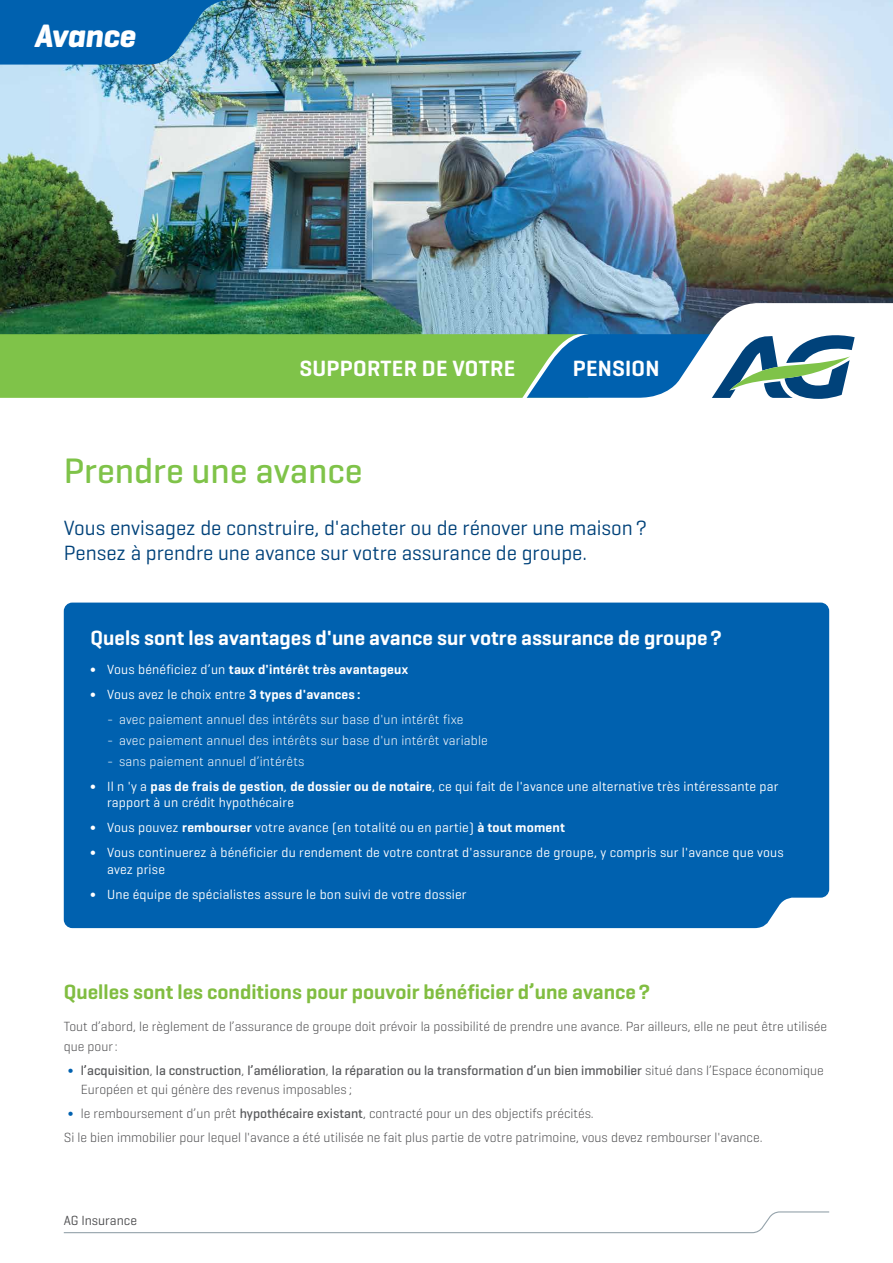
<style>
.page{position:relative;width:893px;height:1263px;background:#fff}
.page>*{position:absolute;margin:0;border:0;box-sizing:border-box;transform-origin:0 0}
.t1{font:500 36px "Geogrotesque";color:#7fc349}
.t2{font:italic 700 33px "Geogrotesque";letter-spacing:-.01em;color:#fff}
.t3{font:600 22.5px "Geogrotesque";letter-spacing:.01em;color:#fff}
.t4{font:21px/25.2px "Geogrotesque";color:#00427a}
.t5{font:600 21px "Geogrotesque";color:#fff}
.t6{font:600 21px "Geogrotesque";color:#81bd41}
.t7{font:13.5px/25px "Geogrotesque";letter-spacing:.015em;color:#fff}
.t8{font:300 13.5px/19.5px "Geogrotesque";color:#4d4d4f}
.t9{font:500 13.5px/19.5px "Geogrotesque";color:#58595b}
.t10{font:300 13.5px "Geogrotesque";letter-spacing:.015em;color:#fff}
.t11{font:600 13.5px/25px "Geogrotesque";letter-spacing:.015em;color:#fff}
.t12{font:13.5px "Geogrotesque";color:#4d4d4f}
.s1{font-weight:400}
.s2{font-weight:300}
.s3{font-weight:600}
.s4{font-weight:300;color:#0061af}
.s5{font-weight:300;color:#4d4d4f}
.s6{color:#0061af}
.s7{font-weight:500;color:#58595b}
</style>
<div class="page">
<svg style="left:63px;top:1211px;width:767px;height:23px"></svg>
<div style="left:64px;top:603px;width:765px;height:325px;background:#0061af"></div>
<img style="left:0;top:0;width:893px;height:302px">
<svg style="left:0;top:0;width:234px;height:65px;background:#176fb3"></svg>
<img style="left:0;top:302px;width:893px;height:28px">
<svg style="left:0;top:330px;width:855px;height:69px;background:#72b175"></svg>
<h2 class="t2" style="left:34px;top:16px;width:103px">Avance</h2>
<h3 class="t3" style="left:299px;top:354px;width:217px">SUPPORTER DE VOTRE</h3>
<h3 class="t3" style="left:573px;top:354px;width:88px">PENSION</h3>
<h1 class="t1" style="left:64px;top:449px;width:300px">Prendre une avance</h1>
<h3 class="t4" style="left:64px;top:514px;width:585px">Vous envisagez de construire, d'acheter ou de rénover une maison?<br>Pensez à prendre une avance sur votre assurance de groupe.</h3>
<h3 class="t5" style="left:91px;top:624px;width:633px">Quels sont les avantages d'une avance sur votre assurance de groupe?</h3>
<p class="t11" style="left:91px;top:657px;width:319px"><span class="s1">∫ Vous bénéficiez d’un</span> taux d'intérêt très avantageux <span class="s1">∫ Vous avez le choix entre</span> 3 types d'avances :</p>
<p class="t10" style="left:107px;top:711px;width:358px">- avec paiement annuel des intérêts sur base d'un intérêt fixe</p>
<p class="t10" style="left:107px;top:732px;width:382px">- avec paiement annuel des intérêts sur base d'un intérêt variable</p>
<p class="t7" style="left:91px;top:748px;width:689px;text-indent:16px"><span class="s2">- sans paiement annuel d’intérêts<br></span>∫ Il n 'y a <span class="s3">pas de frais de gestion</span>, <span class="s3">de dossier ou de notaire</span>, ce qui fait de l'avance une alternative très intéressante par</p>
<p class="t7" style="left:91px;top:789px;width:695px;text-indent:16px">rapport à un crédit hypothécaire<br>∫ Vous pouvez <span class="s3">rembourser</span> votre avance (en totalité ou en partie) <span class="s3">à tout moment<br></span>∫ Vous continuerez à bénéficier du rendement de votre contrat d'assurance de groupe, y compris sur l'avance que vous</p>
<p class="t7" style="left:91px;top:856px;width:378px;text-indent:16px">avez prise<br>∫ Une équipe de spécialistes assure le bon suivi de votre dossier</p>
<h3 class="t6" style="left:64px;top:979px;width:588px">Quelles sont les conditions pour pouvoir bénéficier d’une avance?</h3>
<p class="t8" style="left:64px;top:1016px;width:765px">Tout d’abord, le règlement de l’assurance de groupe doit prévoir la possibilité de prendre une avance. Par ailleurs, elle ne peut être utilisée que pour:</p>
<p class="t9" style="left:81px;top:1060px;width:744px;text-indent:-13px"><span class="s4">∫</span> l’acquisition<span class="s5">,</span> la construction<span class="s5">,</span> l’amélioration<span class="s5">,</span> la réparation ou la transformation d’un bien immobilier <span class="s5">situé dans l’Espace économique<br>Européen et qui génère des revenus imposables ;</span></p>
<p class="t8" style="left:64px;top:1101px;width:700px;line-height:23.7px;text-indent:4px"><span class="s6">∫</span> le remboursement d’un prêt <span class="s7">hypothécaire existant</span>, contracté pour un des objectifs précités.<br>Si le bien immobilier pour lequel l'avance a été utilisée ne fait plus partie de votre patrimoine, vous devez rembourser l'avance.</p>
<p class="t12" style="left:64px;top:1212px;width:75px">AG Insurance</p>
</div>
